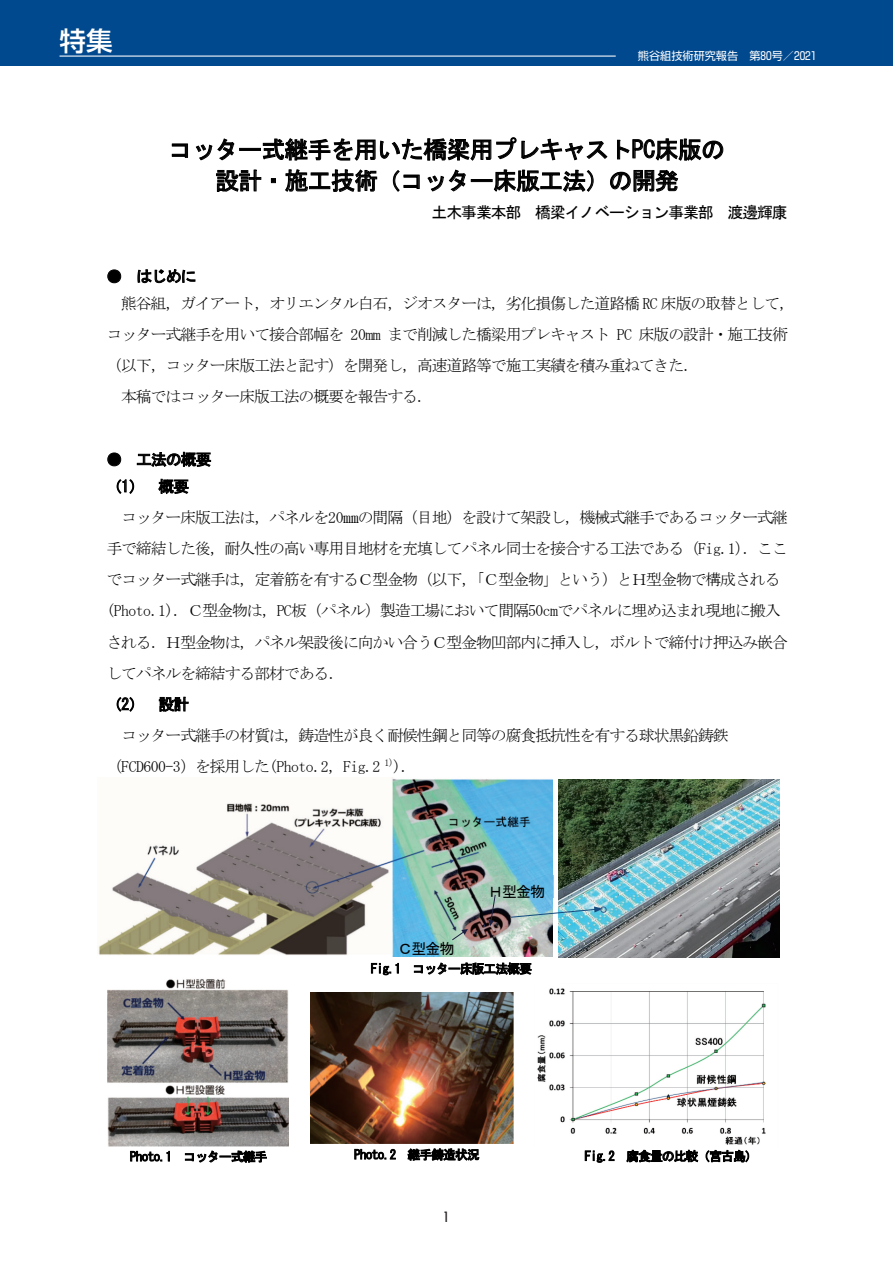
<style>
.page{position:relative;width:893px;height:1263px;background:#fff}
.page>*{position:absolute;margin:0;border:0;box-sizing:border-box;transform-origin:0 0}
.t1{font:500 26.55px "Shin Go Pro";color:#fff}
.t2{font:24px/31.2px "MS Gothic";letter-spacing:-.03em;color:#000;text-align:center}
.t3{font:15.9px/31px "MS Mincho";letter-spacing:-.07em;color:#000}
.t4{font:15.9px/27px "MS Gothic";letter-spacing:-.07em;color:#000}
.t5{font:15px "MS Gothic";letter-spacing:-.06em;color:#000}
.t6{font:condensed 13.8px "Futura Std";color:#231f20}
.t7{font:12.75px "MS Gothic";letter-spacing:-.07em;color:#000}
.t8{font:11.1px "Shin Go Pr 6";color:#fff}
</style>
<div class="page">
<div style="left:0;top:0;width:893px;height:66px;background:#01498e"></div>
<hr style="left:60px;top:56px;width:556px;height:1px;background:#fff">
<img style="left:108px;top:1146px;width:181px;height:1px">
<img style="left:107px;top:979px;width:182px;height:167px">
<img style="left:310px;top:992px;width:203px;height:152px">
<img style="left:537px;top:988px;width:229px;height:157px">
<img style="left:98px;top:777px;width:455px;height:180px">
<img style="left:388px;top:932px;width:75px;height:22px">
<img style="left:478px;top:875px;width:76px;height:22px">
<svg style="left:488px;top:894px;width:8px;height:32px"></svg>
<svg style="left:451px;top:929px;width:17px;height:12px"></svg>
<img style="left:558px;top:779px;width:221px;height:178px">
<svg style="left:510px;top:906px;width:93px;height:12px"></svg>
<div style="left:600px;top:906px;width:6px;height:7px;border:1px solid #375f8c;border-radius:50%"></div>
<h1 class="t1" style="left:60px;top:19px;width:55px">特集</h1>
<p class="t8" style="left:638px;top:47px;width:180px">熊谷組技術研究報告　第80号／2021</p>
<h2 class="t2" style="left:169px;top:134px;width:558px">コッター式継手を用いた橋梁用プレキャストPC床版の設計・施工技術（コッター床版工法）の開発</h2>
<p class="t4" style="left:432px;top:198px;width:358px">土木事業本部 橋梁イノベーション事業部 渡邊輝康</p>
<p class="t4" style="left:106px;top:263px;width:92px">● はじめに</p>
<p class="t3" style="left:121px;top:288px;width:675px">熊谷組，ガイアート，オリエンタル白石，ジオスターは，劣化損傷した道路橋 RC 床版の取替として，</p>
<p class="t3" style="left:106px;top:319px;width:683px">コッター式継手を用いて接合部幅を 20mm まで削減した橋梁用プレキャスト PC 床版の設計・施工技術</p>
<p class="t3" style="left:106px;top:350px;width:594px">（以下，コッター床版工法と記す）を開発し，高速道路等で施工実績を積み重ねてきた．</p>
<p class="t3" style="left:121px;top:381px;width:313px">本稿ではコッター床版工法の概要を報告する．</p>
<p class="t4" style="left:106px;top:446px;width:107px">● 工法の概要（1） 概要</p>
<p class="t3" style="left:106px;top:502px;width:683px;text-indent:15px">コッター床版工法は，パネルを20㎜の間隔（目地）を設けて架設し，機械式継手であるコッター式継手で締結した後，耐久性の高い専用目地材を充填してパネル同士を接合する工法である（Fig.1）．ここでコッター式継手は，定着筋を有するＣ型金物（以下，「Ｃ型金物」という）とＨ型金物で構成される(Photo.1)．Ｃ型金物は，PC板（パネル）製造工場において間隔50cmでパネルに埋め込まれ現地に搬入される．Ｈ型金物は，パネル架設後に向かい合うＣ型金物凹部内に挿入し，ボルトで締付け押込み嵌合してパネルを締結する部材である．</p>
<p class="t4" style="left:106px;top:691px;width:84px">（2） 設計</p>
<p class="t3" style="left:106px;top:720px;width:624px;text-indent:15px">コッター式継手の材質は，鋳造性が良く耐候性鋼と同等の腐食抵抗性を有する球状黒鉛鋳鉄（FCD600-3）を採用した(Photo.2，Fig.2 <sup>1)</sup>)．</p>
<p class="t5" style="left:397px;top:941px;width:59px">Ｃ型金物</p>
<p class="t5" style="left:488px;top:884px;width:59px">Ｈ型金物</p>
<p class="t7" style="left:371px;top:962px;width:163px">Fig.1 コッター床版工法概要</p>
<p class="t7" style="left:130px;top:1150px;width:139px">Photo.1 コッター式継手</p>
<p class="t7" style="left:354px;top:1148px;width:127px">Photo.2 継手鋳造状況</p>
<p class="t7" style="left:585px;top:1150px;width:174px">Fig.2 腐食量の比較（宮古島）</p>
<p class="t6" style="left:444px;top:1209px;width:7px">1</p>
</div>
